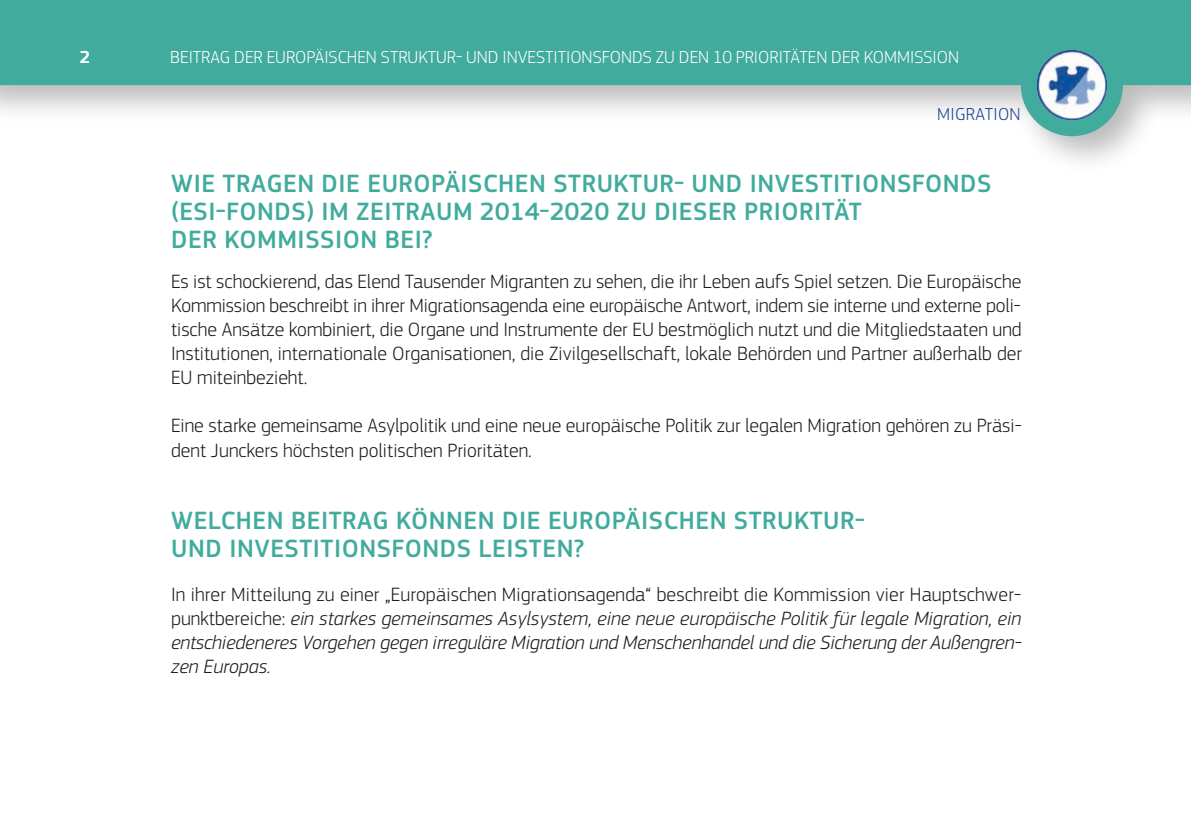
<style>
.page{position:relative;width:1191px;height:840px;background:#fff}
.page>*{position:absolute;margin:0;border:0;box-sizing:border-box;transform-origin:0 0}
.t1{font:500 26px/28px "EC Square Sans Pro";letter-spacing:.02em;color:#41ab9d}
.t2{font:300 20px/24px "EC Square Sans Pro";color:#1c1c1b;text-align:justify}
.t3{font:italic 300 20px/24px "EC Square Sans Pro";letter-spacing:-.005em;color:#1c1c1b;text-align:justify}
.t4{font:300 18px "EC Square Sans Pro";color:#fff}
.t5{font:300 18px "EC Square Sans Pro";letter-spacing:.02em;color:#184393}
.t6{font:500 18px "EC Square Sans Pro";color:#fff}
.s1{font-style:normal}
</style>
<div class="page">
<div style="left:0;top:0;width:1191px;height:175px;background:#1c1c1b;opacity:.3"></div>
<div style="left:0;top:0;width:1191px;height:85px;background:#41ab9d"></div>
<div style="left:1020px;top:34px;width:103px;height:102px;background:#41ab9d;border-radius:50%"></div>
<img style="left:1036px;top:50px;width:71px;height:70px">
<p class="t6" style="left:80px;top:47px;width:12px">2</p>
<p class="t4" style="left:170px;top:47px;width:790px">BEITRAG DER EUROPÄISCHEN STRUKTUR- UND INVESTITIONSFONDS ZU DEN 10 PRIORITÄTEN DER KOMMISSION</p>
<p class="t5" style="left:937px;top:104px;width:85px">MIGRATION</p>
<h1 class="t1" style="left:171px;top:170px;width:822px">WIE TRAGEN DIE EUROPÄISCHEN STRUKTUR- UND INVESTITIONSFONDS (ESI-FONDS) IM ZEITRAUM 2014-2020 ZU DIESER PRIORITÄT<br>DER KOMMISSION BEI?</h1>
<p class="t2" style="left:171px;top:269px;width:852px">Es ist schockierend, das Elend Tausender Migranten zu sehen, die ihr Leben aufs Spiel setzen. Die Europäische Kommission beschreibt in ihrer Migrationsagenda eine europäische Antwort, indem sie interne und externe poli&shy;tische Ansätze kombiniert, die Organe und Instrumente der EU bestmöglich nutzt und die Mitgliedstaaten und Institutionen, internationale Organisationen, die Zivilgesellschaft, lokale Behörden und Partner außerhalb der EU miteinbezieht.</p>
<p class="t2" style="left:171px;top:413px;width:852px">Eine starke gemeinsame Asylpolitik und eine neue europäische Politik zur legalen Migration gehören zu Präsi&shy;dent Junckers höchsten politischen Prioritäten.</p>
<h1 class="t1" style="left:171px;top:506px;width:695px">WELCHEN BEITRAG KÖNNEN DIE EUROPÄISCHEN STRUKTUR-<br>UND INVESTITIONSFONDS LEISTEN?</h1>
<p class="t3" style="left:171px;top:581px;width:852px"><span class="s1">In ihrer Mitteilung zu einer „Europäischen Migrationsagenda“ beschreibt die Kommission vier Hauptschwer&shy;punktbereiche:</span> ein starkes gemeinsames Asylsystem, eine neue europäische Politik für legale Migration, ein entschiedeneres Vorgehen gegen irreguläre Migration und Menschenhandel und die Sicherung der Außengren&shy;zen Europas.</p>
</div>
